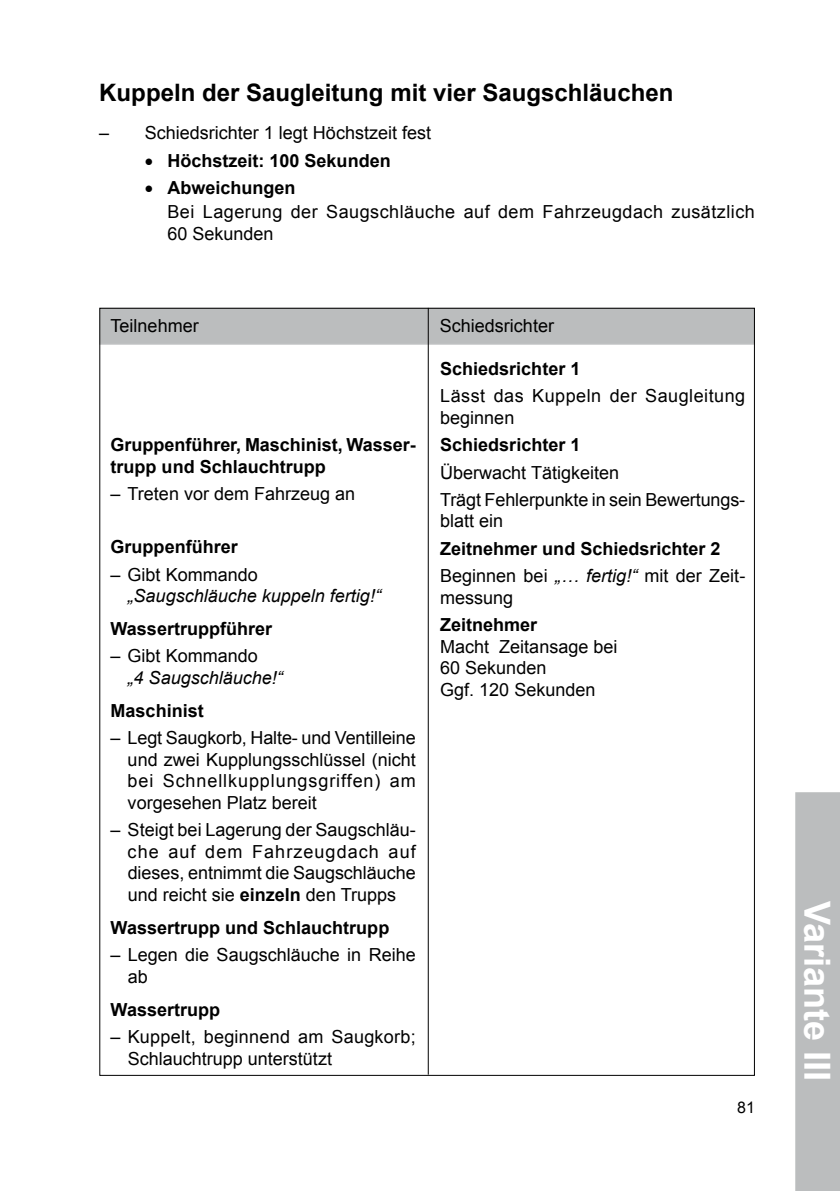
<style>
.page{position:relative;width:840px;height:1191px;background:#fff}
.page>*{position:absolute;margin:0;border:0;box-sizing:border-box;transform-origin:0 0}
.t1{font:700 36px "Arial";color:#fff}
.t2{font:700 24px "Arial";color:#000}
.t3{font:18px/21.6px "Arial";color:#000}
.t4{font:700 18px/21.6px "Arial";color:#000}
.t5{font:18px/24.4px "Arial";letter-spacing:.025em;color:#000}
.t6{font:italic 18px "Arial";color:#000}
.t7{font:16px "Arial";color:#000}
.s1{font-weight:700}
.s2{font-weight:400}
.s3{font-weight:400;font-style:italic}
</style>
<div class="page">
<svg style="left:795px;top:792px;width:44px;height:399px;background:#bcbebf"></svg>
<div style="left:99px;top:307px;width:655px;height:38px;background:#bbbdbe;border:1px solid #c6c7c8"></div>
<hr style="left:427px;top:308px;width:1px;height:766px;background:#000">
<h2 class="t2" style="left:99px;top:77px;width:575px">Kuppeln der Saugleitung mit vier Saugschläuchen</h2>
<p class="t3" style="left:99px;top:122px;width:333px">– Schiedsrichter 1 legt Höchstzeit fest</p>
<p class="t4" style="left:145px;top:150px;width:247px">• Höchstzeit: 100 Sekunden</p>
<p class="t5" style="left:167px;top:176px;width:588px;text-indent:-23px">• <span class="s1">Abweichungen<br></span>Bei Lagerung der Saugschläuche auf dem Fahrzeugdach zusätzlich</p>
<p class="t3" style="left:167px;top:223px;width:108px">60 Sekunden</p>
<p class="t3" style="left:110px;top:314px;width:90px">Teilnehmer</p>
<p class="t3" style="left:439px;top:314px;width:116px">Schiedsrichter</p>
<p class="t4" style="left:110px;top:434px;width:306px">Gruppenführer, Maschinist, Wasser&shy;trupp und Schlauchtrupp</p>
<p class="t3" style="left:110px;top:483px;width:246px">– Treten vor dem Fahrzeug an</p>
<p class="t4" style="left:110px;top:537px;width:129px">Gruppenführer</p>
<p class="t3" style="left:110px;top:563px;width:149px">– Gibt Kommando</p>
<p class="t6" style="left:127px;top:584px;width:255px">„Saugschläuche kuppeln fertig!“</p>
<p class="t4" style="left:110px;top:618px;width:163px">Wassertruppführer</p>
<p class="t3" style="left:110px;top:645px;width:149px">– Gibt Kommando</p>
<p class="t6" style="left:127px;top:666px;width:157px">„4 Saugschläuche!“</p>
<p class="t4" style="left:110px;top:700px;width:95px">Maschinist</p>
<p class="t3" style="left:128px;top:727px;width:289px;text-align:justify;text-indent:-17px">– Legt Saugkorb, Halte- und Ventilleine und zwei Kupplungsschlüssel (nicht bei Schnellkupplungsgriffen) am vorgesehen Platz bereit</p>
<p class="t3" style="left:128px;top:819px;width:289px;text-align:justify;text-indent:-17px">– Steigt bei Lagerung der Saugschläu&shy;che auf dem Fahrzeugdach auf dieses, entnimmt die Saugschläuche und reicht sie <span class="s1">einzeln</span> den Trupps</p>
<p class="t4" style="left:111px;top:917px;width:280px">Wassertrupp und Schlauchtrupp</p>
<p class="t3" style="left:128px;top:944px;width:289px;text-indent:-17px">– Legen die Saugschläuche in Reihe ab</p>
<p class="t4" style="left:111px;top:999px;width:111px">Wassertrupp</p>
<p class="t3" style="left:128px;top:1026px;width:289px;text-indent:-17px">– Kuppelt, beginnend am Saugkorb;<br>Schlauchtrupp unterstützt</p>
<p class="t4" style="left:440px;top:358px;width:142px">Schiedsrichter 1</p>
<p class="t5" style="left:440px;top:385px;width:306px;line-height:21.6px">Lässt das Kuppeln der Saugleitung beginnen</p>
<p class="t4" style="left:440px;top:435px;width:142px">Schiedsrichter 1</p>
<p class="t3" style="left:440px;top:459px;width:306px;line-height:27.2px">Überwacht Tätigkeiten<br>Trägt Fehlerpunkte in sein Bewertungs-</p>
<p class="t3" style="left:440px;top:510px;width:65px">blatt ein</p>
<p class="t4" style="left:440px;top:535px;width:306px;line-height:27.2px">Zeitnehmer und Schiedsrichter 2<br><span class="s2">Beginnen bei</span> <span class="s3">„… fertig!“</span> <span class="s2">mit der Zeit-</span></p>
<p class="t3" style="left:440px;top:586px;width:75px">messung</p>
<p class="t4" style="left:440px;top:614px;width:99px">Zeitnehmer</p>
<p class="t3" style="left:440px;top:635px;width:179px">Macht Zeitansage bei<br>60 Sekunden<br>Ggf. 120 Sekunden</p>
<p class="t7" style="left:736px;top:1097px;width:19px">81</p>
<h1 class="t1" style="left:840px;top:900px;width:182px;rotate:90deg">Variante III</h1>
</div>
